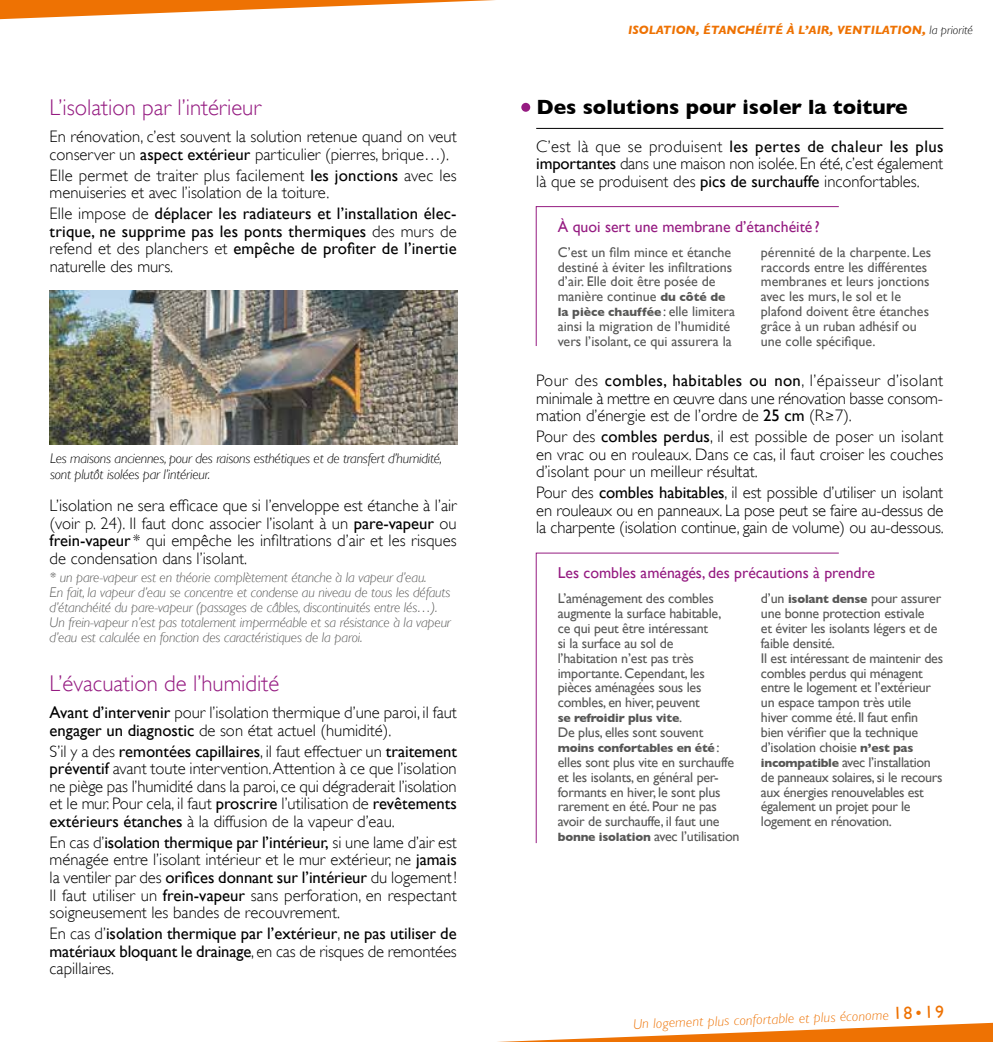
<style>
.page{position:relative;width:993px;height:1042px;background:#fff}
.page>*{position:absolute;margin:0;border:0;box-sizing:border-box;transform-origin:0 0}
.t1{font:300 22.75px "Gill Sans";color:#951b81}
.t2{font:700 21px "Gill Sans";color:#000}
.t3{font:300 16.62px/17.5px "Gill Sans";color:#000;text-align:justify}
.t4{font:16.62px/17.5px "Gill Sans";color:#000;text-align:justify}
.t5{font:15.75px "Gill Sans";color:#951b81}
.t6{font:14px/14.9px "Gill Sans";letter-spacing:-.015em;color:#575756}
.t7{font:italic 300 14px/14.9px "Gill Sans";letter-spacing:-.01em;color:#575756}
.t8{font:italic 300 14px/15.8px "Gill Sans";letter-spacing:-.015em;color:#000}
.t9{font:italic 300 14px "Gill Sans";color:#ee7203}
.t10{font:700 12.25px "Gill Sans";letter-spacing:-.015em;color:#575756}
.t11{font:italic 700 12.25px "Gill Sans";color:#ee7203}
.s1{font-weight:400}
.s2{font-weight:300}
.s3{font-weight:300;color:#000}
.s4{font-weight:700;font-size:12.25px}
.s5{font-weight:400;font-size:14px}
.s6{font-weight:400;font-style:normal;font-size:17.5px}
.s7{font-style:normal;font-size:17.5px}
</style>
<div class="page">
<svg style="left:0;top:0;width:495px;height:20px"></svg>
<svg style="left:497px;top:1022px;width:495px;height:20px"></svg>
<img style="left:50px;top:291px;width:407px;height:153px">
<hr style="left:536px;top:128px;width:407px;height:1px;background:#000">
<div style="left:521px;top:103px;width:9px;height:9px;background:#951b81;border-radius:50%"></div>
<svg style="left:535px;top:206px;width:304px;height:140px"></svg>
<svg style="left:535px;top:552px;width:304px;height:291px"></svg>
<h1 class="t1" style="left:50px;top:94px;width:213px">L’isolation par l’intérieur</h1>
<p class="t3" style="left:50px;top:128px;width:408px">En rénovation, c’est souvent la solution retenue quand on veut conserver un <span class="s1">aspect extérieur</span> particulier (pierres, brique…).</p>
<p class="t3" style="left:50px;top:167px;width:408px">Elle permet de traiter plus facilement <span class="s1">les jonctions</span> avec les menuiseries et avec l’isolation de la toiture.</p>
<p class="t4" style="left:50px;top:205px;width:408px"><span class="s2">Elle impose de</span> déplacer les radiateurs et l’installation élec&shy;trique, ne supprime pas les ponts thermiques <span class="s2">des murs de refend et des planchers et</span> empêche de profiter de l’inertie <span class="s2">naturelle des murs.</span></p>
<p class="t8" style="left:50px;top:451px;width:393px">Les maisons anciennes, pour des raisons esthétiques et de transfert d’humidité, sont plutôt isolées par l’intérieur.</p>
<p class="t3" style="left:50px;top:497px;width:408px">L’isolation ne sera efficace que si l’enveloppe est étanche à l’air (voir p. 24). Il faut donc associer l’isolant à un <span class="s1">pare-vapeur</span> ou <span class="s1">frein-vapeur</span> * qui empêche les infiltrations d’air et les risques de condensation dans l’isolant.</p>
<p class="t7" style="left:50px;top:570px;width:402px">* un pare-vapeur est en théorie complètement étanche à la vapeur d’eau.<br>En fait, la vapeur d’eau se concentre et condense au niveau de tous les défauts d’étanchéité du pare-vapeur (passages de câbles, discontinuités entre lés…).<br>Un frein-vapeur n’est pas totalement imperméable et sa résistance à la vapeur d’eau est calculée en fonction des caractéristiques de la paroi.</p>
<h1 class="t1" style="left:50px;top:670px;width:231px">L’évacuation de l’humidité</h1>
<p class="t3" style="left:50px;top:704px;width:408px"><span class="s1">Avant d’intervenir</span> pour l’isolation thermique d’une paroi, il faut <span class="s1">engager un diagnostic</span> de son état actuel (humidité).</p>
<p class="t3" style="left:50px;top:742px;width:408px">S’il y a des <span class="s1">remontées capillaires</span>, il faut effectuer un <span class="s1">traitement préventif</span> avant toute intervention. Attention à ce que l’isolation ne piège pas l’humidité dans la paroi, ce qui dégraderait l’isolation et le mur. Pour cela, il faut <span class="s1">proscrire</span> l’utilisation de <span class="s1">revêtements extérieurs étanches</span> à la diffusion de la vapeur d’eau.</p>
<p class="t3" style="left:50px;top:833px;width:408px">En cas d’<span class="s1">isolation thermique par l’intérieur,</span> si une lame d’air est ménagée entre l’isolant intérieur et le mur extérieur, ne <span class="s1">jamais </span>la ventiler par des <span class="s1">orifices donnant sur l’intérieur</span> du logement!<br>Il faut utiliser un <span class="s1">frein-vapeur</span> sans perforation, en respectant soigneusement les bandes de recouvrement.</p>
<p class="t4" style="left:50px;top:924px;width:408px"><span class="s2">En cas d’</span>isolation thermique par l’extérieur<span class="s2">,</span> ne pas utiliser de matériaux bloquant le drainage<span class="s2">, en cas de risques de remontées capillaires.</span></p>
<p class="t11" style="left:628px;top:22px;width:346px">ISOLATION, ÉTANCHÉITÉ À L’AIR, VENTILATION, <span class="s3">la priorité</span></p>
<p class="t2" style="left:536px;top:95px;width:372px">Des solutions pour isoler la toiture</p>
<p class="t3" style="left:536px;top:137px;width:408px">C’est là que se produisent <span class="s1">les pertes de chaleur les plus importantes</span> dans une maison non isolée. En été, c’est également là que se produisent des <span class="s1">pics de surchauffe</span> inconfortables.</p>
<p class="t5" style="left:557px;top:217px;width:263px">À quoi sert une membrane d’étanchéité ?</p>
<p class="t6" style="left:557px;top:244px;width:176px">C’est un film mince et étanche destiné à éviter les infiltrations d’air. Elle doit être posée de manière continue <span class="s4">du côté de</span></p>
<p class="t10" style="left:557px;top:305px;width:179px">la pièce chauffée<span class="s5">: elle limitera</span></p>
<p class="t6" style="left:557px;top:319px;width:175px">ainsi la migration de l’humidité vers l’isolant, ce qui assurera la</p>
<p class="t6" style="left:760px;top:244px;width:172px">pérennité de la charpente. Les raccords entre les différentes membranes et leurs jonctions avec les murs, le sol et le plafond doivent être étanches grâce à un ruban adhésif ou une colle spécifique.</p>
<p class="t3" style="left:536px;top:372px;width:408px">Pour des <span class="s1">combles, habitables ou non</span>, l’épaisseur d’isolant minimale à mettre en œuvre dans une rénovation basse consom&shy;mation d’énergie est de l’ordre de <span class="s1">25 cm</span> (R≥7).</p>
<p class="t3" style="left:536px;top:428px;width:408px">Pour des <span class="s1">combles perdus</span>, il est possible de poser un isolant en vrac ou en rouleaux. Dans ce cas, il faut croiser les couches d’isolant pour un meilleur résultat.</p>
<p class="t3" style="left:536px;top:484px;width:409px">Pour des <span class="s1">combles habitables</span>, il est possible d’utiliser un isolant en rouleaux ou en panneaux. La pose peut se faire au-dessus de la charpente (isolation continue, gain de volume) ou au-dessous.</p>
<p class="t5" style="left:557px;top:564px;width:318px">Les combles aménagés, des précautions à prendre</p>
<p class="t6" style="left:557px;top:591px;width:165px">L’aménagement des combles augmente la surface habitable, ce qui peut être intéressant<br>si la surface au sol de l’habitation n’est pas très importante. Cependant, les pièces aménagées sous les combles, en hiver, peuvent</p>
<p class="t10" style="left:557px;top:711px;width:126px">se refroidir plus vite<span class="s5">.</span></p>
<p class="t6" style="left:557px;top:725px;width:147px">De plus, elles sont souvent</p>
<p class="t10" style="left:557px;top:740px;width:163px">moins confortables en été<span class="s5">:</span></p>
<p class="t6" style="left:557px;top:754px;width:183px">elles sont plus vite en surchauffe et les isolants, en général per&shy;formants en hiver, le sont plus rarement en été. Pour ne pas avoir de surchauffe, il faut une <span class="s4">bonne isolation</span> avec l’utilisation</p>
<p class="t6" style="left:760px;top:591px;width:183px">d’un <span class="s4">isolant dense</span> pour assurer une bonne protection estivale<br>et éviter les isolants légers et de faible densité.<br>Il est intéressant de maintenir des combles perdus qui ménagent entre le logement et l’extérieur un espace tampon très utile<br>hiver comme été. Il faut enfin bien vérifier que la technique d’isolation choisie <span class="s4">n’est pas incompatible</span> avec l’installation de panneaux solaires, si le recours aux énergies renouvelables est également un projet pour le logement en rénovation.</p>
<p class="t9" style="left:632px;top:1016px;width:312px;rotate:-2deg">Un logement plus confortable et plus économe <span class="s6">18</span><span class="s7">•</span><span class="s6">19</span></p>
</div>
